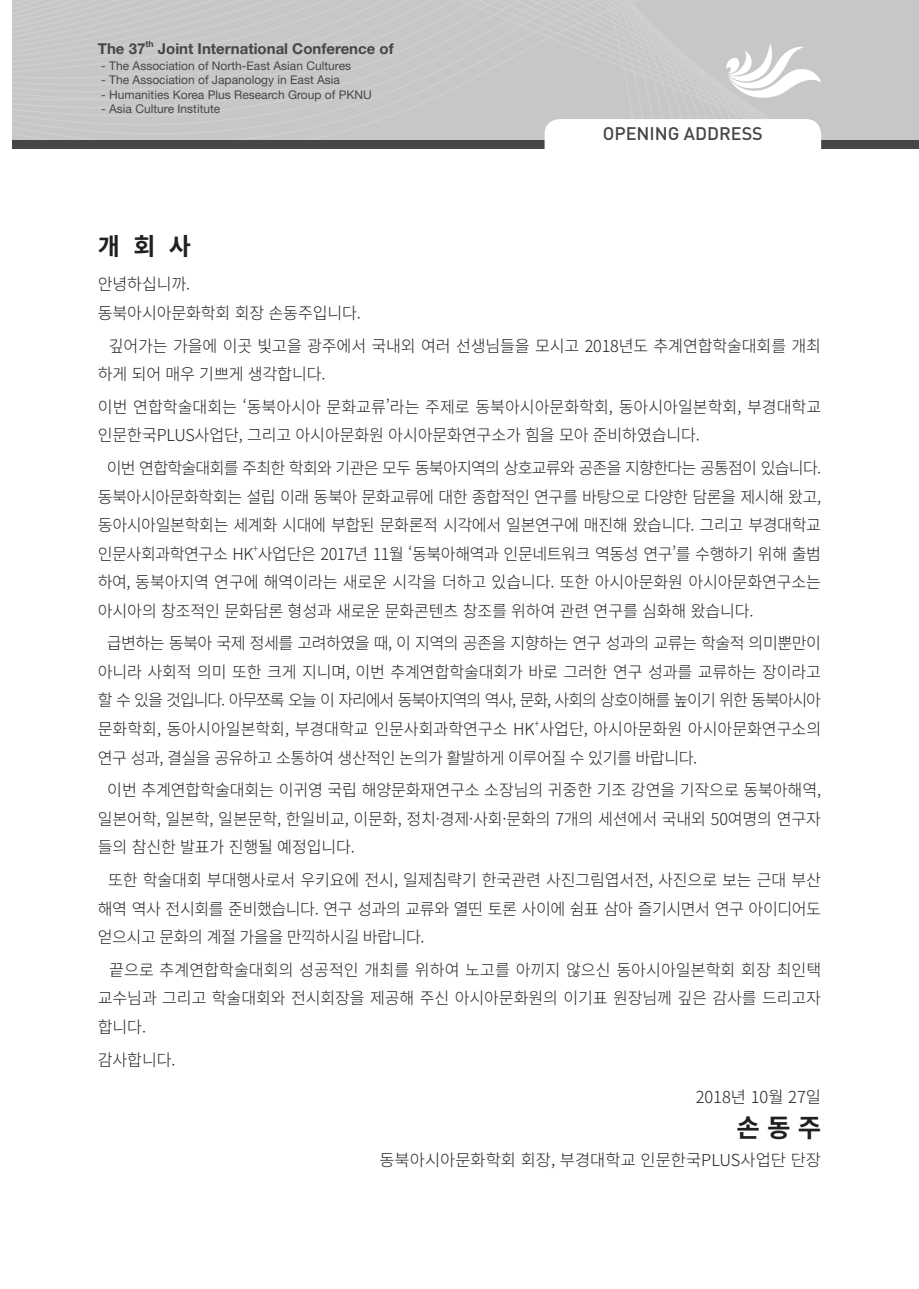
<style>
.page{position:relative;width:919px;height:1289px;background:#fff}
.page>*{position:absolute;margin:0;border:0;box-sizing:border-box;transform-origin:0 0}
.t1{font:700 25.5px "Noto Sans CJ Kkr";color:#231f20}
.t2{font:700 24px "Noto Sans CJ Kkr";color:#231f20}
.t3{font:500 18px "DIN";color:#454647}
.t4{font:300 16.5px/28.5px "Noto Sans CJ Kkr";letter-spacing:-.01em;color:#231f20}
.t5{font:300 16.5px/28.5px "Noto Sans CJ Kkr";letter-spacing:-.03em;color:#231f20;text-align:center}
.t6{font:700 15px "Helvetica Neue";color:#454647}
.t7{font:12px "Helvetica Neue";color:#454647}
.t8{font:300 9.6px "Noto Sans CJ Kkr";color:#231f20}
.t9{font:700 8.7px "Helvetica Neue";color:#454647}
</style>
<div class="page">
<div style="left:13px;top:0;width:905px;height:140px;background:#c7c7c8"></div>
<svg style="left:724px;top:43px;width:97px;height:56px"></svg>
<div style="left:13px;top:140px;width:905px;height:9px;background:#454647"></div>
<svg style="left:544px;top:119px;width:277px;height:30px"></svg>
<p class="t6" style="left:98px;top:40px;width:49px">The 37</p>
<p class="t9" style="left:145px;top:39px;width:10px">th</p>
<p class="t6" style="left:158px;top:40px;width:237px">Joint International Conference of</p>
<p class="t7" style="left:101px;top:58px;width:251px">- The Association of North-East Asian Cultures</p>
<p class="t7" style="left:101px;top:73px;width:240px">- The Association of Japanology in East Asia</p>
<p class="t7" style="left:101px;top:87px;width:272px">- Humanities Korea Plus Research Group of PKNU</p>
<p class="t7" style="left:101px;top:102px;width:121px">- Asia Culture Institute</p>
<p class="t3" style="left:602px;top:122px;width:162px">OPENING ADDRESS</p>
<h2 class="t2" style="left:98px;top:233px;width:95px">개 회 사</h2>
<p class="t4" style="left:98px;top:270px;width:264px">안녕하십니까.<br>동북아시아문화학회 회장 손동주입니다.</p>
<p class="t4" style="left:98px;top:331px;width:724px;text-indent:11px">깊어가는 가을에 이곳 빛고을 광주에서 국내외 여러 선생님들을 모시고 2018년도 추계연합학술대회를 개최 하게 되어 매우 기쁘게 생각합니다.</p>
<p class="t4" style="left:98px;top:393px;width:724px">이번 연합학술대회는 ‘동북아시아 문화교류’라는 주제로 동북아시아문화학회, 동아시아일본학회, 부경대학교 인문한국PLUS사업단, 그리고 아시아문화원 아시아문화연구소가 힘을 모아 준비하였습니다.</p>
<p class="t5" style="left:98px;top:454px;width:724px">이번 연합학술대회를 주최한 학회와 기관은 모두 동북아지역의 상호교류와 공존을 지향한다는 공통점이 있습니다. 동북아시아문화학회는 설립 이래 동북아 문화교류에 대한 종합적인 연구를 바탕으로 다양한 담론을 제시해 왔고, 동아시아일본학회는 세계화 시대에 부합된 문화론적 시각에서 일본연구에 매진해 왔습니다. 그리고 부경대학교 인문사회과학연구소 HK 사업단은 2017년 11월 ‘동북아해역과 인문네트워크 역동성 연구’를 수행하기 위해 출범</p>
<p class="t8" style="left:253px;top:542px;width:7px">+</p>
<p class="t4" style="left:98px;top:568px;width:724px">하여, 동북아지역 연구에 해역이라는 새로운 시각을 더하고 있습니다. 또한 아시아문화원 아시아문화연구소는 아시아의 창조적인 문화담론 형성과 새로운 문화콘텐츠 창조를 위하여 관련 연구를 심화해 왔습니다.</p>
<p class="t4" style="left:98px;top:629px;width:724px;text-align:center">급변하는 동북아 국제 정세를 고려하였을 때, 이 지역의 공존을 지향하는 연구 성과의 교류는 학술적 의미뿐만이 아니라 사회적 의미 또한 크게 지니며, 이번 추계연합학술대회가 바로 그러한 연구 성과를 교류하는 장이라고 할 수 있을 것입니다. 아무쪼록 오늘 이 자리에서 동북아지역의 역사, 문화, 사회의 상호이해를 높이기 위한 동북아시아 문화학회, 동아시아일본학회, 부경대학교 인문사회과학연구소 HK 사업단, 아시아문화원 아시아문화연구소의</p>
<p class="t8" style="left:534px;top:718px;width:7px">+</p>
<p class="t4" style="left:107px;top:741px;width:715px;line-height:32.7px;text-indent:-9px">연구 성과, 결실을 공유하고 소통하여 생산적인 논의가 활발하게 이루어질 수 있기를 바랍니다.<br>이번 추계연합학술대회는 이귀영 국립 해양문화재연구소 소장님의 귀중한 기조 강연을 기작으로 동북아해역,</p>
<p class="t4" style="left:98px;top:804px;width:724px">일본어학, 일본학, 일본문학, 한일비교, 이문화, 정치·경제·사회·문화의 7개의 세션에서 국내외 50여명의 연구자 들의 참신한 발표가 진행될 예정입니다.</p>
<p class="t4" style="left:98px;top:866px;width:724px;text-align:justify;text-indent:10px">또한 학술대회 부대행사로서 우키요에 전시, 일제침략기 한국관련 사진그림엽서전, 사진으로 보는 근대 부산 해역 역사 전시회를 준비했습니다. 연구 성과의 교류와 열띤 토론 사이에 쉼표 삼아 즐기시면서 연구 아이디어도 얻으시고 문화의 계절 가을을 만끽하시길 바랍니다.</p>
<p class="t4" style="left:98px;top:955px;width:725px;text-align:justify;text-indent:11px">끝으로 추계연합학술대회의 성공적인 개최를 위하여 노고를 아끼지 않으신 동아시아일본학회 회장 최인택 교수님과 그리고 학술대회와 전시회장을 제공해 주신 아시아문화원의 이기표 원장님께 깊은 감사를 드리고자 합니다.</p>
<p class="t4" style="left:98px;top:1045px;width:79px">감사합니다.</p>
<p class="t4" style="left:695px;top:1083px;width:127px">2018년 10월 27일</p>
<h1 class="t1" style="left:736px;top:1113px;width:86px">손 동 주</h1>
<p class="t4" style="left:379px;top:1145px;width:443px">동북아시아문화학회 회장, 부경대학교 인문한국PLUS사업단 단장</p>
</div>
